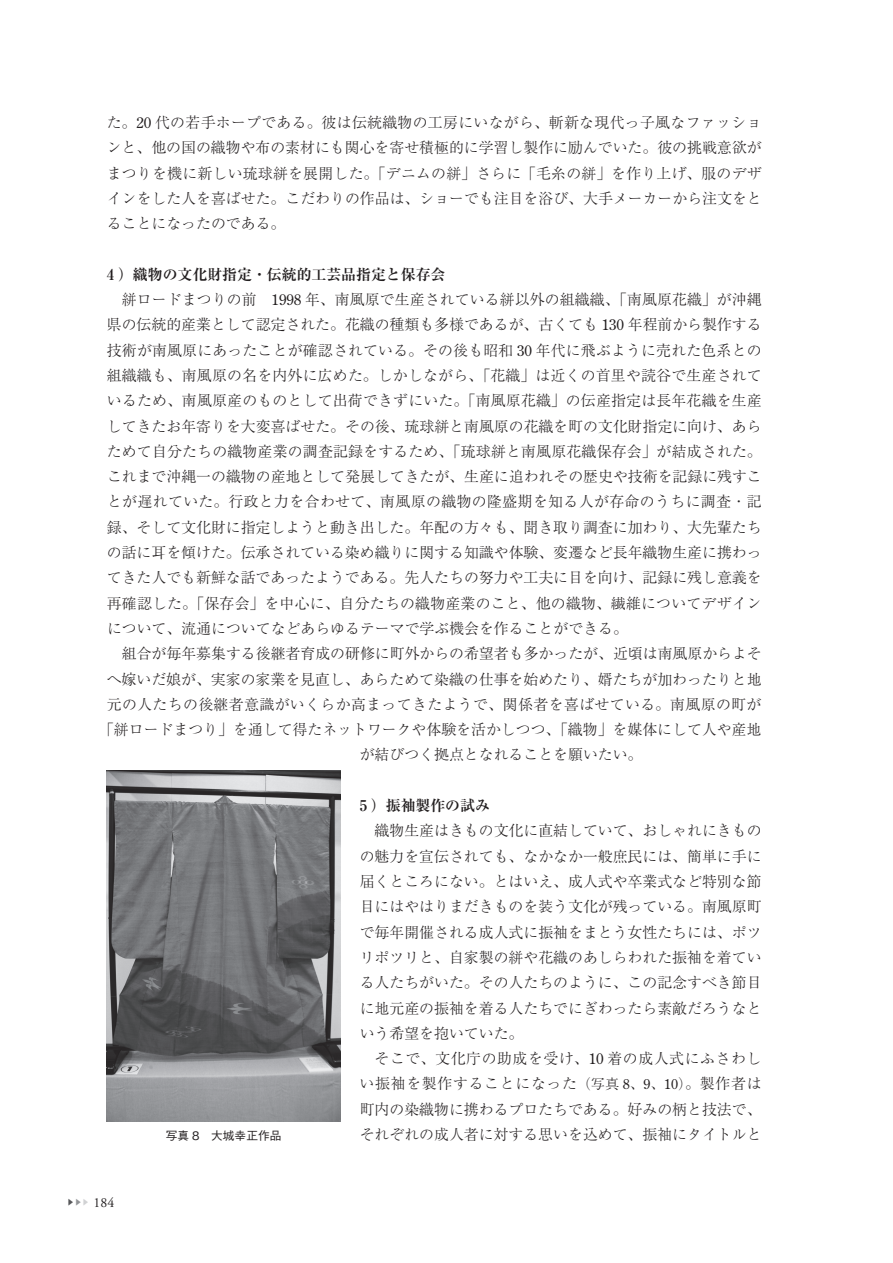
<style>
.page{position:relative;width:893px;height:1263px;background:#fff}
.page>*{position:absolute;margin:0;border:0;box-sizing:border-box;transform-origin:0 0}
.t1{font:300 14.85px/25.3px "Ryumin Pr 6";color:#231f20;text-align:justify}
.t2{font:300 14.85px "Ryumin Pr 6";letter-spacing:.025em;color:#231f20}
.t3{font:700 14.85px "Ryumin Pr 6";color:#231f20}
.t4{font:13.8px "Adobe Garamond Pro";color:#231f20}
.t5{font:500 11.7px "Gothic BBB Pr 6";color:#231f20}
.s1{font-family:"Century Old Style Std";font-weight:400}
.s2{font-family:"Ryumin Pr 6";font-weight:300;font-size:7.5px;color:#57585a}
.s3{font-family:"Ryumin Pr 6";font-weight:300;font-size:7.5px;color:#939598}
.s4{font-family:"Ryumin Pr 6";font-weight:300;font-size:7.5px;color:#d1d2d4}
.s5{font-size:13.8px}
.s6{font-family:"Century Old Style Std";font-weight:400;font-size:13.8px}
</style>
<div class="page">
<img style="left:107px;top:771px;width:234px;height:350px">
<p class="t1" style="left:107px;top:109px;width:656px">た。<span class="s1">20</span> 代の若手ホープである。彼は伝統織物の工房にいながら、斬新な現代っ子風なファッションと、他の国の織物や布の素材にも関心を寄せ積極的に学習し製作に励んでいた。彼の挑戦意欲がまつりを機に新しい琉球絣を展開した。「デニムの絣」さらに「毛糸の絣」を作り上げ、服のデザインをした人を喜ばせた。こだわりの作品は、ショーでも注目を浴び、大手メーカーから注文をとることになったのである。</p>
<p class="t3" style="left:107px;top:262px;width:340px">4 ）織物の文化財指定・伝統的工芸品指定と保存会</p>
<p class="t1" style="left:122px;top:286px;width:641px">絣ロードまつりの前 <span class="s1">1998</span> 年、南風原で生産されている絣以外の組織織、「南風原花織」が沖縄</p>
<p class="t1" style="left:107px;top:311px;width:656px">県の伝統的産業として認定された。花織の種類も多様であるが、古くても <span class="s1">130</span> 年程前から製作する</p>
<p class="t1" style="left:107px;top:336px;width:656px">技術が南風原にあったことが確認されている。その後も昭和 <span class="s1">30</span> 年代に飛ぶように売れた色系との</p>
<p class="t1" style="left:107px;top:362px;width:656px">組織織も、南風原の名を内外に広めた。しかしながら、「花織」は近くの首里や読谷で生産されて</p>
<p class="t1" style="left:107px;top:387px;width:656px">いるため、南風原産のものとして出荷できずにいた。「南風原花織」の伝産指定は長年花織を生産</p>
<p class="t1" style="left:107px;top:412px;width:656px">してきたお年寄りを大変喜ばせた。その後、琉球絣と南風原の花織を町の文化財指定に向け、あら</p>
<p class="t1" style="left:107px;top:438px;width:657px">ためて自分たちの織物産業の調査記録をするため、「琉球絣と南風原花織保存会」が結成された。</p>
<p class="t1" style="left:107px;top:463px;width:656px">これまで沖縄一の織物の産地として発展してきたが、生産に追われその歴史や技術を記録に残すこ</p>
<p class="t2" style="left:107px;top:490px;width:656px">とが遅れていた。行政と力を合わせて、南風原の織物の隆盛期を知る人が存命のうちに調査・記</p>
<p class="t1" style="left:107px;top:514px;width:656px">録、そして文化財に指定しようと動き出した。年配の方々も、聞き取り調査に加わり、大先輩たち</p>
<p class="t1" style="left:107px;top:539px;width:656px">の話に耳を傾けた。伝承されている染め織りに関する知識や体験、変遷など長年織物生産に携わっ</p>
<p class="t1" style="left:107px;top:564px;width:656px">てきた人でも新鮮な話であったようである。先人たちの努力や工夫に目を向け、記録に残し意義を</p>
<p class="t1" style="left:107px;top:589px;width:656px">再確認した。「保存会」を中心に、自分たちの織物産業のこと、他の織物、繊維についてデザイン</p>
<p class="t1" style="left:107px;top:615px;width:522px">について、流通についてなどあらゆるテーマで学ぶ機会を作ることができる。</p>
<p class="t1" style="left:122px;top:640px;width:641px">組合が毎年募集する後継者育成の研修に町外からの希望者も多かったが、近頃は南風原からよそ</p>
<p class="t1" style="left:107px;top:665px;width:656px">へ嫁いだ娘が、実家の家業を見直し、あらためて染織の仕事を始めたり、婿たちが加わったりと地</p>
<p class="t2" style="left:107px;top:693px;width:656px">元の人たちの後継者意識がいくらか高まってきたようで、関係者を喜ばせている。南風原の町が</p>
<p class="t1" style="left:99px;top:716px;width:664px">「絣ロードまつり」を通して得たネットワークや体験を活かしつつ、「織物」を媒体にして人や産地</p>
<p class="t4" style="left:67px;top:1194px;width:49px"><span class="s2">▶</span><span class="s3">▶</span><span class="s4">▶</span> 184</p>
<p class="t5" style="left:166px;top:1126px;width:117px">写真 8　大城幸正作品</p>
<p class="t1" style="left:360px;top:741px;width:284px">が結びつく拠点となれることを願いたい。</p>
<p class="t3" style="left:360px;top:794px;width:132px">5 ）振袖製作の試み</p>
<p class="t1" style="left:360px;top:817px;width:403px;text-indent:15px">織物生産はきもの文化に直結していて、おしゃれにきものの魅力を宣伝されても、なかなか一般庶民には、簡単に手に届くところにない。とはいえ、成人式や卒業式など特別な節目にはやはりまだきものを装う文化が残っている。南風原町で毎年開催される成人式に振袖をまとう女性たちには、ポツリポツリと、自家製の絣や花織のあしらわれた振袖を着ている人たちがいた。その人たちのように、この記念すべき節目に地元産の振袖を着る人たちでにぎわったら素敵だろうなという希望を抱いていた。</p>
<p class="t1" style="left:360px;top:1045px;width:403px;text-indent:15px">そこで、文化庁の助成を受け、<span class="s1">10</span> 着の成人式にふさわしい振袖を製作することになった<span class="s5">（写真</span> <span class="s6">8</span><span class="s5">、</span><span class="s6">9</span><span class="s5">、</span><span class="s6">10</span><span class="s5">）</span>。製作者は町内の染織物に携わるプロたちである。好みの柄と技法で、それぞれの成人者に対する思いを込めて、振袖にタイトルと</p>
</div>
